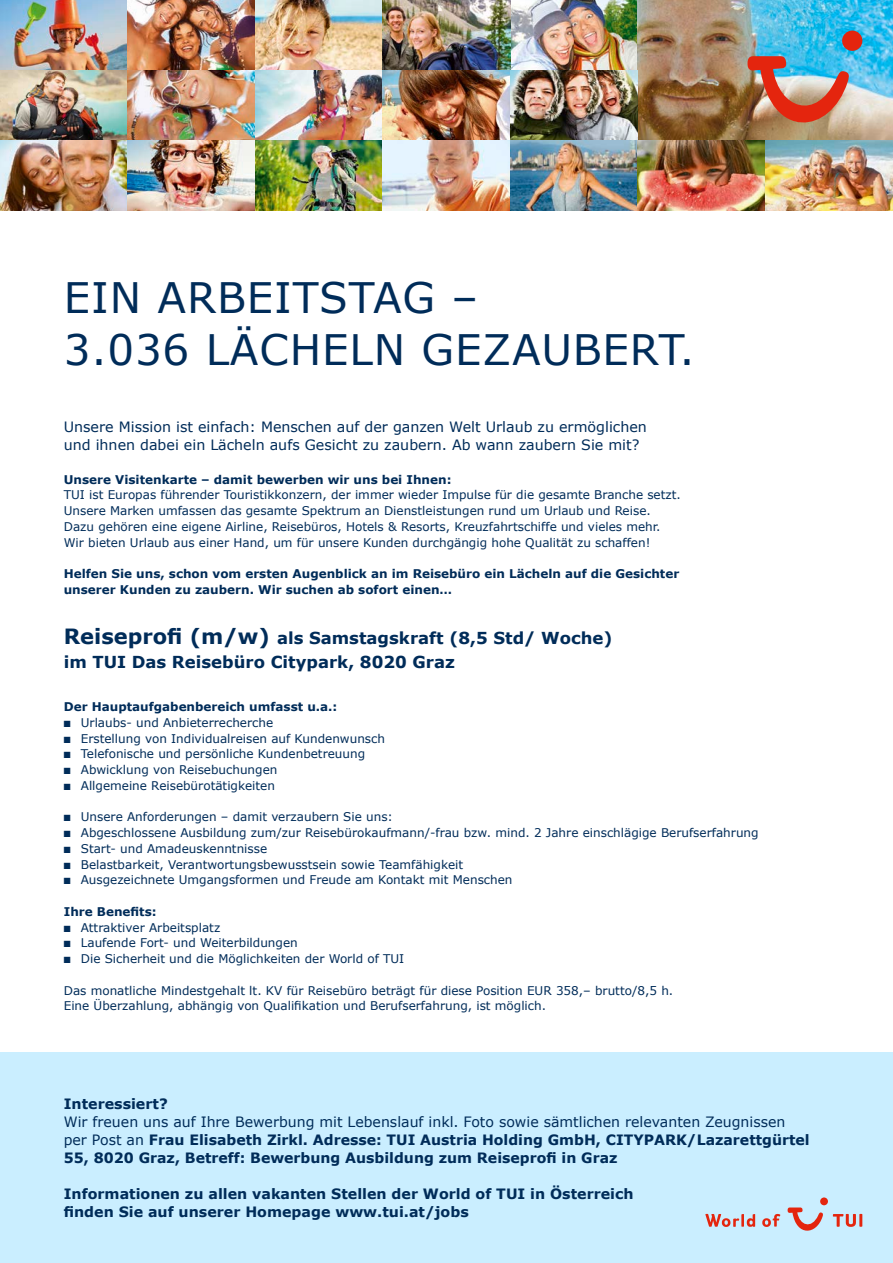
<style>
.page{position:relative;width:893px;height:1263px;background:#fff}
.page>*{position:absolute;margin:0;border:0;box-sizing:border-box;transform-origin:0 0}
.t1{font:42px/52.5px "Verdana";letter-spacing:.02em;color:#002c59}
.t2{font:700 16.5px/24px "Verdana";color:#002c59}
.t3{font:700 14.25px/18px "Verdana";color:#002c59}
.t4{font:14.25px/18px "Verdana";color:#002c59}
.t5{font:12px/15.8px "Verdana";color:#002c59}
.t6{font:700 12px/15.8px "Verdana";color:#002c59}
.s1{font-size:21px}
.s2{font-weight:400}
</style>
<div class="page">
<div style="left:0;top:1052px;width:893px;height:211px;background:#caeeff"></div>
<img style="left:0;top:0;width:128px;height:70px">
<img style="left:128px;top:0;width:127px;height:70px">
<img style="left:255px;top:0;width:128px;height:70px">
<img style="left:510px;top:0;width:128px;height:70px">
<img style="left:383px;top:0;width:127px;height:70px">
<img style="left:638px;top:0;width:255px;height:140px">
<img style="left:0;top:70px;width:128px;height:70px">
<img style="left:128px;top:70px;width:127px;height:70px">
<img style="left:255px;top:70px;width:128px;height:70px">
<img style="left:383px;top:70px;width:127px;height:70px">
<img style="left:510px;top:70px;width:128px;height:70px">
<img style="left:0;top:140px;width:128px;height:70px">
<img style="left:128px;top:140px;width:127px;height:70px">
<img style="left:255px;top:140px;width:128px;height:70px">
<img style="left:383px;top:140px;width:127px;height:70px">
<img style="left:510px;top:140px;width:128px;height:70px">
<img style="left:638px;top:140px;width:127px;height:70px">
<img style="left:765px;top:140px;width:128px;height:70px">
<img style="left:747px;top:56px;width:103px;height:66px">
<div style="left:842px;top:31px;width:20px;height:20px;background:#e4250e;border-radius:50%"></div>
<svg style="left:788px;top:1197px;width:74px;height:34px"></svg>
<svg style="left:705px;top:1214px;width:50px;height:13px"></svg>
<svg style="left:762px;top:1214px;width:18px;height:13px"></svg>
<h1 class="t1" style="left:64px;top:272px;width:632px">EIN ARBEITSTAG –<br>3.036 LÄCHELN GEZAUBERT.</h1>
<p class="t4" style="left:64px;top:418px;width:585px">Unsere Mission ist einfach: Menschen auf der ganzen Welt Urlaub zu ermöglichen und ihnen dabei ein Lächeln aufs Gesicht zu zaubern. Ab wann zaubern Sie mit?</p>
<p class="t6" style="left:64px;top:471px;width:389px">Unsere Visitenkarte – damit bewerben wir uns bei Ihnen:</p>
<p class="t5" style="left:64px;top:487px;width:619px">TUI ist Europas führender Touristikkonzern, der immer wieder Impulse für die gesamte Branche setzt.<br>Unsere Marken umfassen das gesamte Spektrum an Dienstleistungen rund um Urlaub und Reise.<br>Dazu gehören eine eigene Airline, Reisebüros, Hotels &amp; Resorts, Kreuzfahrtschiffe und vieles mehr.<br>Wir bieten Urlaub aus einer Hand, um für unsere Kunden durchgängig hohe Qualität zu schaffen!</p>
<p class="t6" style="left:64px;top:566px;width:617px">Helfen Sie uns, schon vom ersten Augenblick an im Reisebüro ein Lächeln auf die Gesichter unserer Kunden zu zaubern. Wir suchen ab sofort einen…</p>
<h2 class="t2" style="left:64px;top:626px;width:550px"><span class="s1">Reiseprofi (m/w)</span> als Samstagskraft (8,5 Std/ Woche) im TUI Das Reisebüro Citypark, 8020 Graz</h2>
<p class="t6" style="left:64px;top:699px;width:275px">Der Hauptaufgabenbereich umfasst u.a.:</p>
<p class="t5" style="left:64px;top:715px;width:211px">■ Urlaubs- und Anbieterrecherche</p>
<p class="t5" style="left:64px;top:731px;width:323px">■ Erstellung von Individualreisen auf Kundenwunsch</p>
<p class="t5" style="left:64px;top:746px;width:303px">■ Telefonische und persönliche Kundenbetreuung</p>
<p class="t5" style="left:64px;top:762px;width:215px">■ Abwicklung von Reisebuchungen</p>
<p class="t5" style="left:64px;top:778px;width:213px">■ Allgemeine Reisebürotätigkeiten</p>
<p class="t5" style="left:64px;top:809px;width:331px">■ Unsere Anforderungen – damit verzaubern Sie uns:</p>
<p class="t5" style="left:64px;top:825px;width:696px">■ Abgeschlossene Ausbildung zum/zur Reisebürokaufmann/-frau bzw. mind. 2 Jahre einschlägige Berufserfahrung</p>
<p class="t5" style="left:64px;top:841px;width:205px">■ Start- und Amadeuskenntnisse</p>
<p class="t5" style="left:64px;top:857px;width:401px">■ Belastbarkeit, Verantwortungsbewusstsein sowie Teamfähigkeit</p>
<p class="t5" style="left:64px;top:872px;width:450px">■ Ausgezeichnete Umgangsformen und Freude am Kontakt mit Menschen</p>
<p class="t6" style="left:64px;top:904px;width:94px">Ihre Benefits:</p>
<p class="t5" style="left:64px;top:920px;width:158px">■ Attraktiver Arbeitsplatz</p>
<p class="t5" style="left:64px;top:935px;width:236px">■ Laufende Fort- und Weiterbildungen</p>
<p class="t5" style="left:64px;top:951px;width:342px">■ Die Sicherheit und die Möglichkeiten der World of TUI</p>
<p class="t5" style="left:64px;top:983px;width:611px">Das monatliche Mindestgehalt lt. KV für Reisebüro beträgt für diese Position EUR 358,– brutto/8,5 h.<br>Eine Überzahlung, abhängig von Qualifikation und Berufserfahrung, ist möglich.</p>
<p class="t3" style="left:64px;top:1095px;width:106px">Interessiert?</p>
<p class="t3" style="left:64px;top:1113px;width:747px"><span class="s2">Wir freuen uns auf Ihre Bewerbung mit Lebenslauf inkl. Foto sowie sämtlichen relevanten Zeugnissen per Post an</span> Frau Elisabeth Zirkl. Adresse: TUI Austria Holding GmbH, CITYPARK/Lazarettgürtel<br>55, 8020 Graz, Betreff: Bewerbung Ausbildung zum Reiseprofi in Graz</p>
<p class="t3" style="left:64px;top:1185px;width:571px">Informationen zu allen vakanten Stellen der World of TUI in Österreich finden Sie auf unserer Homepage www.tui.at/jobs</p>
</div>
